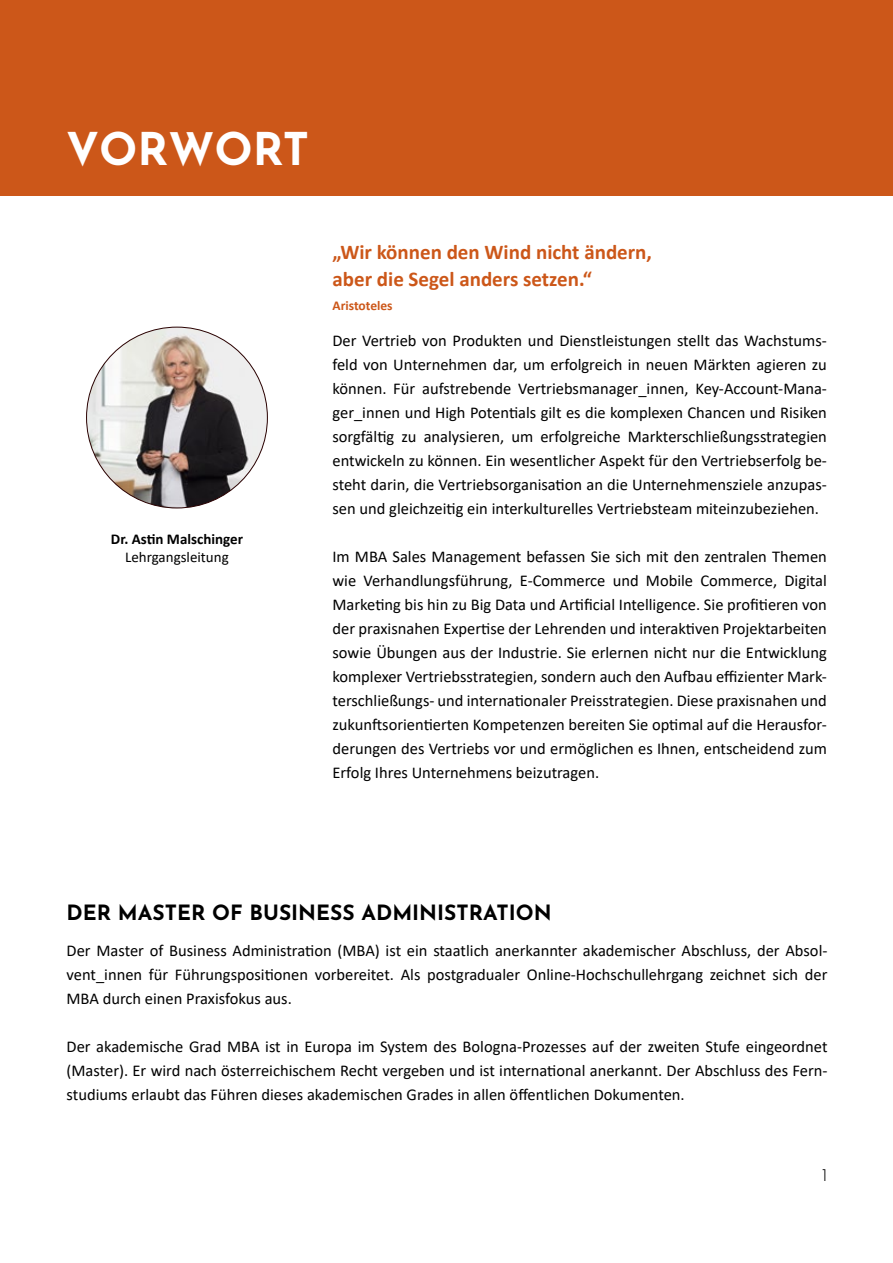
<style>
.page{position:relative;width:893px;height:1263px;background:#fff}
.page>*{position:absolute;margin:0;border:0;box-sizing:border-box;transform-origin:0 0}
.t1{font:100 45px "Josefin Sans";color:#fff}
.t2{font:700 21px/27px "Calibri";color:#cc5719}
.t3{font:100 21px "Josefin Sans";color:#000}
.t4{font:100 18px "Josefin Sans";color:#000}
.t5{font:16.5px/24px "Calibri";color:#000;text-align:justify}
.t6{font:700 15px "Calibri";color:#000}
.t7{font:15px "Calibri";color:#000}
.t8{font:700 13.5px "Calibri";color:#cc5719}
</style>
<div class="page">
<div style="left:0;top:0;width:893px;height:195px;background:#cc5719"></div>
<img style="left:87px;top:327px;width:180px;height:181px;border-radius:90px">
<h1 class="t1" style="left:66px;top:116px;width:245px">VORWORT</h1>
<p class="t6" style="left:111px;top:528px;width:134px">Dr. Astin Malschinger</p>
<p class="t7" style="left:125px;top:546px;width:105px">Lehrgangsleitung</p>
<p class="t2" style="left:332px;top:238px;width:321px">„Wir können den Wind nicht ändern, aber die Segel anders setzen.“</p>
<p class="t8" style="left:332px;top:296px;width:62px">Aristoteles</p>
<p class="t5" style="left:332px;top:328px;width:496px">Der Vertrieb von Produkten und Dienstleistungen stellt das Wachstums&shy;feld von Unternehmen dar, um erfolgreich in neuen Märkten agieren zu können. Für aufstrebende Vertriebsmanager_innen, Key-Account-Mana&shy;ger_innen und High Potentials gilt es die komplexen Chancen und Risiken sorgfältig zu analysieren, um erfolgreiche Markterschließungsstrategien entwickeln zu können. Ein wesentlicher Aspekt für den Vertriebserfolg be&shy;steht darin, die Vertriebsorganisation an die Unternehmensziele anzupas&shy;sen und gleichzeitig ein interkulturelles Vertriebsteam miteinzubeziehen.</p>
<p class="t5" style="left:332px;top:544px;width:496px">Im MBA Sales Management befassen Sie sich mit den zentralen Themen wie Verhandlungsführung, E-Commerce und Mobile Commerce, Digital Marketing bis hin zu Big Data und Artificial Intelligence. Sie profitieren von der praxisnahen Expertise der Lehrenden und interaktiven Projektarbeiten sowie Übungen aus der Industrie. Sie erlernen nicht nur die Entwicklung komplexer Vertriebsstrategien, sondern auch den Aufbau effizienter Mark&shy;terschließungs- und internationaler Preisstrategien. Diese praxisnahen und zukunftsorientierten Kompetenzen bereiten Sie optimal auf die Herausfor&shy;derungen des Vertriebs vor und ermöglichen es Ihnen, entscheidend zum Erfolg Ihres Unternehmens beizutragen.</p>
<p class="t3" style="left:67px;top:897px;width:487px">DER MASTER OF BUSINESS ADMINISTRATION</p>
<p class="t5" style="left:67px;top:938px;width:762px">Der Master of Business Administration (MBA) ist ein staatlich anerkannter akademischer Abschluss, der Absol&shy;vent_innen für Führungspositionen vorbereitet. Als postgradualer Online-Hochschullehrgang zeichnet sich der MBA durch einen Praxisfokus aus.</p>
<p class="t5" style="left:67px;top:1034px;width:762px">Der akademische Grad MBA ist in Europa im System des Bologna-Prozesses auf der zweiten Stufe eingeordnet (Master). Er wird nach österreichischem Recht vergeben und ist international anerkannt. Der Abschluss des Fern&shy;studiums erlaubt das Führen dieses akademischen Grades in allen öffentlichen Dokumenten.</p>
<p class="t4" style="left:822px;top:1161px;width:7px">1</p>
</div>
